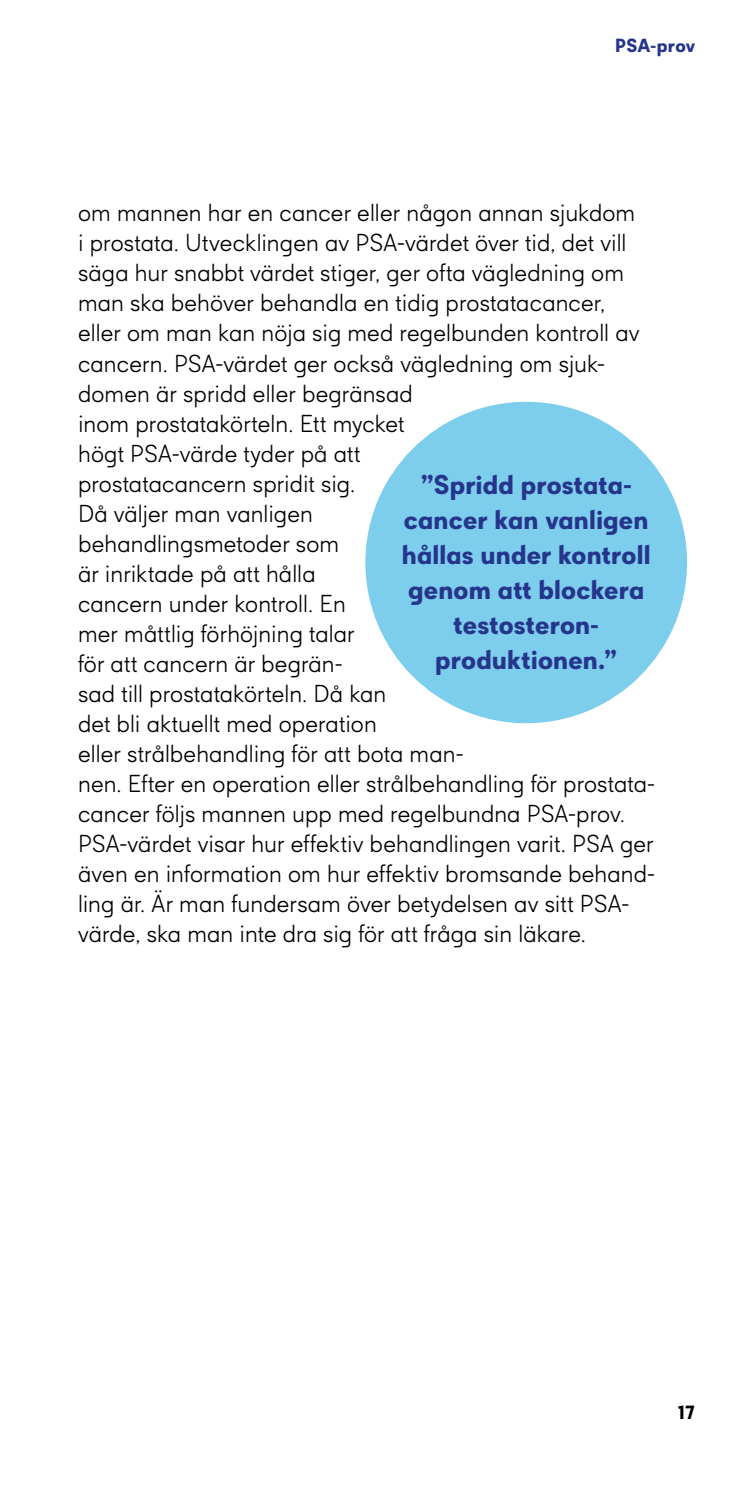
<style>
.page{position:relative;width:745px;height:1489px;background:#fff}
.page>*{position:absolute;margin:0;border:0;box-sizing:border-box;transform-origin:0 0}
.t1{font:700 25px/35px "Cancerfonden Sans";letter-spacing:.005em;color:#26358c;text-align:center}
.t2{font:300 22.5px/30px "Cancerfonden Sans";letter-spacing:.005em;color:#000}
.t3{font:700 17.5px "Cancerfonden Sans";letter-spacing:.015em;color:#26358c}
.t4{font:700 17.5px "Cancerfonden Sans";color:#000}
</style>
<div class="page">
<div style="left:365px;top:402px;width:321px;height:321px;background:#7dcdec;border-radius:50%"></div>
<p class="t3" style="left:614px;top:34px;width:82px">PSA-prov</p>
<p class="t2" style="left:78px;top:198px;width:578px">om mannen har en cancer eller någon annan sjukdom<br>i prostata. Utvecklingen av PSA-värdet över tid, det vill säga hur snabbt värdet stiger, ger ofta vägledning om man ska behöver behandla en tidig prostatacancer,<br>eller om man kan nöja sig med regelbunden kontroll av cancern. PSA-värdet ger också vägledning om sjuk&shy;domen är spridd eller begränsad<br>inom prostatakörteln. Ett mycket<br>högt PSA-värde tyder på att<br>prostatacancern spridit sig.<br>Då väljer man vanligen<br>behandlingsmetoder som<br>är inriktade på att hålla<br>cancern under kontroll. En<br>mer måttlig förhöjning talar<br>för att cancern är begrän-<br>sad till prostatakörteln. Då kan<br>det bli aktuellt med operation<br>eller strålbehandling för att bota man-<br>nen. Efter en operation eller strålbehandling för prostata&shy;cancer följs mannen upp med regelbundna PSA-prov.<br>PSA-värdet visar hur effektiv behandlingen varit. PSA ger även en information om hur effektiv bromsande behand&shy;ling är. Är man fundersam över betydelsen av sitt PSA&shy;värde, ska man inte dra sig för att fråga sin läkare.</p>
<p class="t1" style="left:401px;top:467px;width:250px">”Spridd prostata&shy;cancer kan vanligen hållas under kontroll genom att blockera testosteron&shy;produktionen.”</p>
<p class="t4" style="left:677px;top:1400px;width:19px">17</p>
</div>
